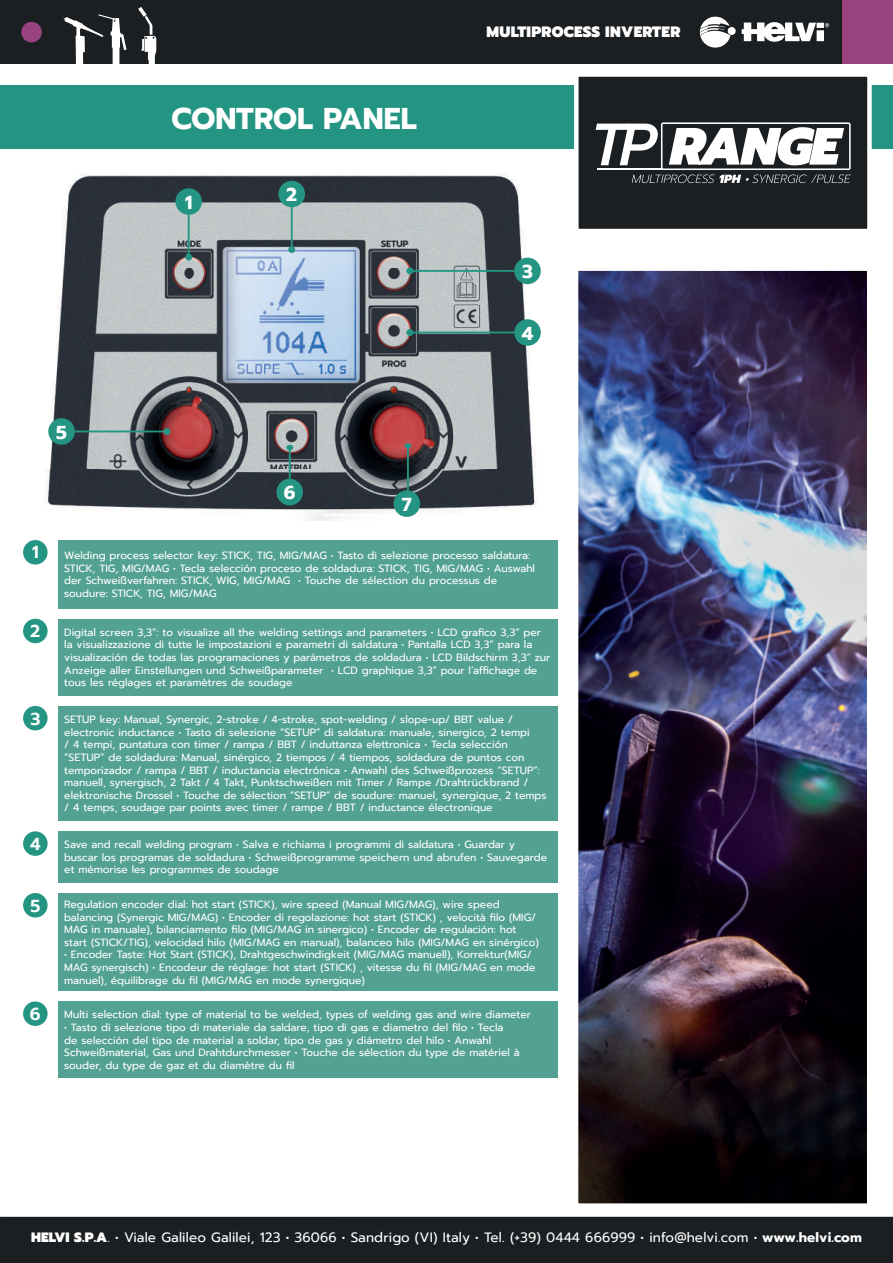
<style>
.page{position:relative;width:893px;height:1263px;background:#fff}
.page>*{position:absolute;margin:0;border:0;box-sizing:border-box;transform-origin:0 0}
.t1{font:700 30px "Prompt";color:#fff}
.t2{font:700 18.75px "Prompt";color:#fff}
.t3{font:600 17.25px "Prompt";color:#fff}
.t4{font:900 15px "Prompt";letter-spacing:.02em;color:#fff}
.t5{font:13.5px "Prompt";letter-spacing:.01em;color:#fff}
.t6{font:10.5px/12.6px "Prompt";color:#fff}
.s1{font-weight:900}
.s2{font-weight:700}
</style>
<div class="page">
<div style="left:0;top:1217px;width:893px;height:46px;background:#1b1f22"></div>
<div style="left:0;top:0;width:842px;height:64px;background:#1b1f22"></div>
<div style="left:21px;top:22px;width:21px;height:20px;background:#98437e;border-radius:50%"></div>
<div style="left:842px;top:0;width:51px;height:64px;background:#98437e"></div>
<hr style="left:0;top:0;width:1px;height:64px;background:#98437e">
<svg style="left:700px;top:16px;width:36px;height:32px"></svg>
<svg style="left:742px;top:22px;width:87px;height:20px"></svg>
<svg style="left:138px;top:7px;width:18px;height:57px"></svg>
<svg style="left:63px;top:14px;width:63px;height:50px"></svg>
<div style="left:0;top:85px;width:893px;height:64px;background:#259583"></div>
<div style="left:574px;top:72px;width:298px;height:161px;background:#1b1f22;border:4px solid #fff"></div>
<img style="left:45px;top:173px;width:496px;height:347px">
<img style="left:579px;top:272px;width:287px;height:930px">
<div style="left:569px;top:262px;width:307px;height:950px;border:9px solid #fff"></div>
<hr style="left:64px;top:431px;width:103px;height:1px;background:#259583">
<div style="left:163px;top:428px;width:7px;height:7px;background:#259583;border-radius:50%"></div>
<hr style="left:410px;top:270px;width:105px;height:2px;background:#259583">
<div style="left:406px;top:267px;width:7px;height:7px;background:#259583;border-radius:50%"></div>
<hr style="left:410px;top:332px;width:105px;height:1px;background:#259583">
<div style="left:406px;top:329px;width:7px;height:7px;background:#259583;border-radius:50%"></div>
<hr style="left:188px;top:202px;width:2px;height:55px;background:#259583">
<div style="left:185px;top:254px;width:7px;height:7px;background:#259583;border-radius:50%"></div>
<hr style="left:291px;top:194px;width:2px;height:55px;background:#259583">
<div style="left:288px;top:246px;width:7px;height:7px;background:#259583;border-radius:50%"></div>
<hr style="left:289px;top:448px;width:2px;height:51px;background:#259583">
<svg style="left:286px;top:445px;width:7px;height:5px"></svg>
<hr style="left:407px;top:446px;width:2px;height:65px;background:#259583">
<svg style="left:404px;top:443px;width:7px;height:5px"></svg>
<div style="left:276px;top:479px;width:27px;height:26px;background:#259583;border-radius:50%"></div>
<div style="left:394px;top:490px;width:26px;height:27px;background:#259583;border-radius:50%"></div>
<svg style="left:596px;top:122px;width:255px;height:61px"></svg>
<div style="left:514px;top:258px;width:27px;height:26px;background:#259583;border-radius:50%"></div>
<div style="left:514px;top:319px;width:27px;height:27px;background:#259583;border-radius:50%"></div>
<div style="left:278px;top:181px;width:27px;height:26px;background:#259583;border-radius:50%"></div>
<div style="left:175px;top:188px;width:27px;height:27px;background:#259583;border-radius:50%"></div>
<div style="left:48px;top:418px;width:27px;height:27px;background:#259583;border-radius:50%"></div>
<div style="left:58px;top:1001px;width:499px;height:77px;background:#53a192"></div>
<div style="left:23px;top:1001px;width:25px;height:25px;background:#259583;border-radius:50%"></div>
<div style="left:58px;top:893px;width:499px;height:98px;background:#53a192"></div>
<div style="left:23px;top:893px;width:25px;height:24px;background:#259583;border-radius:50%"></div>
<div style="left:58px;top:831px;width:499px;height:51px;background:#53a192"></div>
<div style="left:23px;top:831px;width:25px;height:25px;background:#259583;border-radius:50%"></div>
<div style="left:58px;top:706px;width:499px;height:115px;background:#53a192"></div>
<div style="left:23px;top:706px;width:25px;height:24px;background:#259583;border-radius:50%"></div>
<div style="left:58px;top:619px;width:499px;height:76px;background:#53a192"></div>
<div style="left:23px;top:619px;width:25px;height:24px;background:#259583;border-radius:50%"></div>
<div style="left:58px;top:540px;width:499px;height:68px;background:#53a192"></div>
<div style="left:23px;top:540px;width:25px;height:24px;background:#259583;border-radius:50%"></div>
<h1 class="t1" style="left:172px;top:96px;width:246px">CONTROL PANEL</h1>
<h2 class="t2" style="left:185px;top:188px;width:9px">1</h2>
<h2 class="t2" style="left:286px;top:180px;width:12px">2</h2>
<h3 class="t4" style="left:486px;top:20px;width:195px">MULTIPROCESS INVERTER</h3>
<h2 class="t2" style="left:522px;top:257px;width:12px">3</h2>
<h2 class="t2" style="left:522px;top:319px;width:13px">4</h2>
<h2 class="t2" style="left:56px;top:418px;width:12px">5</h2>
<h2 class="t2" style="left:284px;top:478px;width:13px">6</h2>
<h2 class="t2" style="left:402px;top:490px;width:11px">7</h2>
<h3 class="t3" style="left:32px;top:539px;width:8px">1</h3>
<p class="t6" style="left:64px;top:549px;width:472px">Welding process selector key: STICK, TIG, MIG/MAG • Tasto di selezione processo saldatura:<br>STICK, TIG, MIG/MAG • Tecla selección proceso de soldadura: STICK, TIG, MIG/MAG • Auswahl der Schweißverfahren: STICK, WIG, MIG/MAG • Touche de sélection du processus de soudure: STICK, TIG, MIG/MAG</p>
<h3 class="t3" style="left:30px;top:619px;width:12px">2</h3>
<p class="t6" style="left:64px;top:626px;width:488px">Digital screen 3,3”: to visualize all the welding settings and parameters • LCD grafico 3,3” per la visualizzazione di tutte le impostazioni e parametri di saldatura • Pantalla LCD 3,3” para la visualización de todas las programaciones y parámetros de soldadura • LCD Bildschirm 3,3” zur Anzeige aller Einstellungen und Schweißparameter • LCD graphique 3,3” pour l’affichage de tous les réglages et paramètres de soudage</p>
<h3 class="t3" style="left:30px;top:706px;width:11px">3</h3>
<p class="t6" style="left:64px;top:713px;width:484px">SETUP key: Manual, Synergic, 2-stroke / 4-stroke, spot-welding / slope-up/ BBT value / electronic inductance • Tasto di selezione “SETUP” di saldatura: manuale, sinergico, 2 tempi<br>/ 4 tempi, puntatura con timer / rampa / BBT / induttanza elettronica • Tecla selección “SETUP” de soldadura: Manual, sinérgico, 2 tiempos / 4 tiempos, soldadura de puntos con temporizador / rampa / BBT / inductancia electrónica • Anwahl des Schweißprozess “SETUP”: manuell, synergisch, 2 Takt / 4 Takt, Punktschweißen mit Timer / Rampe /Drahtrückbrand / elektronische Drossel • Touche de sélection “SETUP” de soudure: manuel, synergique, 2 temps / 4 temps, soudage par points avec timer / rampe / BBT / inductance électronique</p>
<h3 class="t3" style="left:30px;top:831px;width:12px">4</h3>
<p class="t6" style="left:64px;top:838px;width:484px">Save and recall welding program • Salva e richiama i programmi di saldatura • Guardar y buscar los programas de soldadura • Schweißprogramme speichern und abrufen • Sauvegarde et mémorise les programmes de soudage</p>
<h3 class="t3" style="left:30px;top:893px;width:11px">5</h3>
<p class="t6" style="left:64px;top:898px;width:476px">Regulation encoder dial: hot start (STICK), wire speed (Manual MIG/MAG), wire speed balancing (Synergic MIG/MAG) • Encoder di regolazione: hot start (STICK) , velocità filo (MIG/ MAG in manuale), bilanciamento filo (MIG/MAG in sinergico) • Encoder de regulación: hot start (STICK/TIG), velocidad hilo (MIG/MAG en manual), balanceo hilo (MIG/MAG en sinérgico)</p>
<p class="t6" style="left:64px;top:948px;width:473px">• Encoder Taste: Hot Start (STICK), Drahtgeschwindigkeit (MIG/MAG manuell), Korrektur(MIG/<br>MAG synergisch) • Encodeur de réglage: hot start (STICK) , vitesse du fil (MIG/MAG en mode manuel), équilibrage du fil (MIG/MAG en mode synergique)</p>
<h3 class="t3" style="left:30px;top:1001px;width:12px">6</h3>
<p class="t6" style="left:64px;top:1008px;width:468px">Multi selection dial: type of material to be welded, types of welding gas and wire diameter</p>
<p class="t6" style="left:64px;top:1021px;width:457px">• Tasto di selezione tipo di materiale da saldare, tipo di gas e diametro del filo • Tecla<br>de selección del tipo de material a soldar, tipo de gas y diámetro del hilo • Anwahl Schweißmaterial, Gas und Drahtdurchmesser • Touche de sélection du type de matériel à souder, du type de gaz et du diamètre du fil</p>
<p class="t5" style="left:31px;top:1227px;width:832px"><span class="s1">HELVI S.P.A</span>. • Viale Galileo Galilei, 123 • 36066 • Sandrigo (VI) Italy • Tel. (+39) 0444 666999 • info@helvi.com • <span class="s2">www.helvi.com</span></p>
</div>
